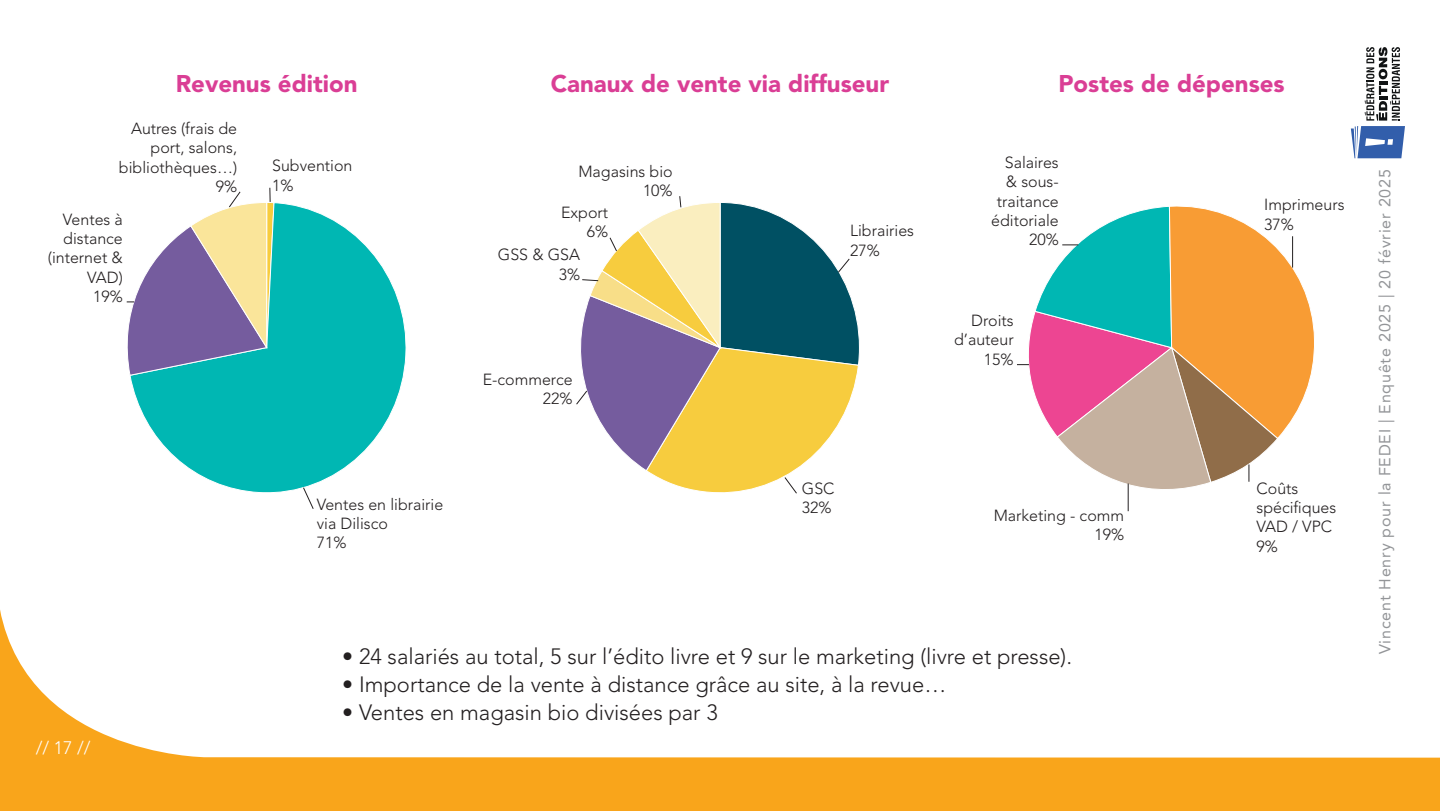
<style>
.page{position:relative;width:1440px;height:811px;background:#fff}
.page>*{position:absolute;margin:0;border:0;box-sizing:border-box;transform-origin:0 0}
.t1{font:900 24px "Avenir LT Std";color:#da3e95}
.t2{font:300 22px "Avenir LT Std";color:#231f20}
.t3{font:300 18px "Avenir LT Std";color:#fff}
.t4{font:300 16px/19.2px "Avenir LT Std";color:#231f20;text-align:right}
.t5{font:16px "Avenir LT Std";letter-spacing:.05em;color:#939598}
</style>
<div class="page">
<svg style="left:0;top:610px;width:1440px;height:200px"></svg>
<svg style="left:1351px;top:126px;width:54px;height:32px;background:#5e81bd"></svg>
<svg style="left:1365px;top:47px;width:35px;height:73px"></svg>
<svg style="left:130px;top:202px;width:276px;height:291px"></svg>
<svg style="left:126px;top:188px;width:149px;height:188px"></svg>
<svg style="left:302px;top:486px;width:13px;height:23px"></svg>
<svg style="left:576px;top:196px;width:284px;height:298px"></svg>
<svg style="left:1017px;top:206px;width:298px;height:305px"></svg>
<h1 class="t1" style="left:176px;top:69px;width:183px">Revenus édition</h1>
<h1 class="t1" style="left:551px;top:69px;width:340px">Canaux de vente via diffuseur</h1>
<p class="t4" style="left:119px;top:119px;width:120px">Autres (frais de port, salons, bibliothèques…)<br>9%</p>
<p class="t4" style="left:272px;top:156px;width:82px;text-align:left">Subvention<br>1%</p>
<p class="t4" style="left:578px;top:162px;width:96px">Magasins bio<br>10%</p>
<p class="t4" style="left:561px;top:203px;width:49px">Export<br>6%</p>
<p class="t4" style="left:498px;top:245px;width:84px">GSS &amp; GSA<br>3%</p>
<p class="t4" style="left:48px;top:210px;width:76px">Ventes à distance (internet &amp;<br>VAD)<br>19%</p>
<p class="t4" style="left:850px;top:221px;width:65px;text-align:left">Librairies<br>27%</p>
<p class="t4" style="left:317px;top:494px;width:128px;text-align:left">Ventes en librairie via Dilisco<br>71%</p>
<p class="t4" style="left:483px;top:370px;width:91px">E-commerce<br>22%</p>
<p class="t4" style="left:802px;top:478px;width:34px;text-align:left">GSC<br>32%</p>
<h1 class="t1" style="left:1058px;top:69px;width:228px">Postes de dépenses</h1>
<p class="t4" style="left:991px;top:153px;width:69px">Salaires &amp; sous&shy;traitance éditoriale<br>20%</p>
<p class="t4" style="left:954px;top:311px;width:61px">Droits d’auteur<br>15%</p>
<p class="t4" style="left:994px;top:506px;width:132px">Marketing - comm<br>19%</p>
<p class="t4" style="left:1264px;top:195px;width:82px;text-align:left">Imprimeurs<br>37%</p>
<p class="t4" style="left:1257px;top:478px;width:81px;text-align:left">Coûts spécifiques<br>VAD / VPC<br>9%</p>
<p class="t3" style="left:36px;top:737px;width:56px">// 17 //</p>
<h2 class="t2" style="left:342px;top:643px;width:731px">• 24 salariés au total, 5 sur l’édito livre et 9 sur le marketing (livre et presse).</h2>
<h2 class="t2" style="left:342px;top:671px;width:606px">• Importance de la vente à distance grâce au site, à la revue…</h2>
<h2 class="t2" style="left:342px;top:699px;width:377px">• Ventes en magasin bio divisées par 3</h2>
<p class="t5" style="left:1376px;top:654px;width:486px;rotate:-90deg">Vincent Henry pour la FEDEI | Enquête 2025 | 20 février 2025</p>
</div>
